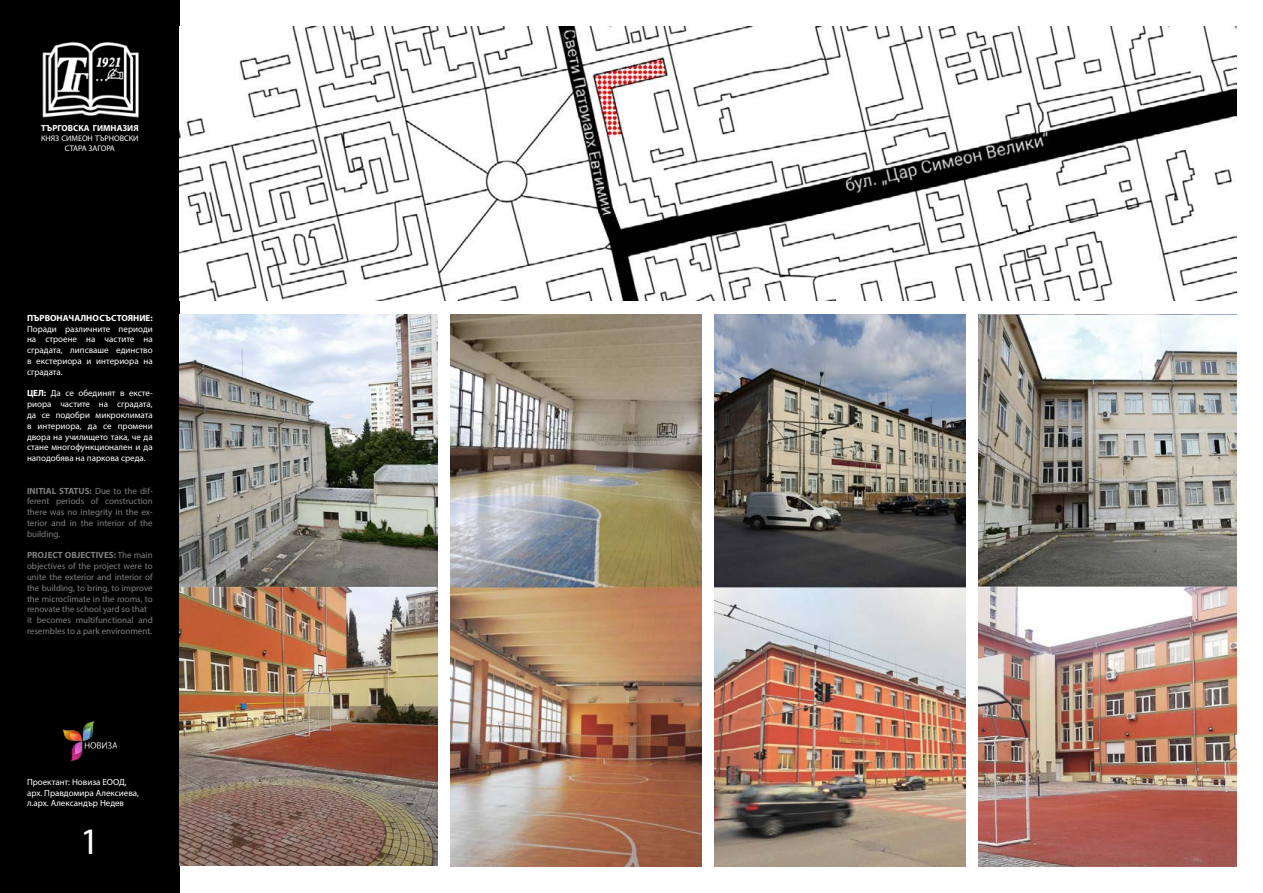
<style>
.page{position:relative;width:1263px;height:893px;background:#fff}
.page>*{position:absolute;margin:0;border:0;box-sizing:border-box;transform-origin:0 0}
.t1{font:37.5px "Myriad Pro";color:#fff}
.t2{font:9px/10.8px "Myriad Pro";color:#808080;text-align:justify}
.t3{font:9px/10.8px "Myriad Pro";color:#fff;text-align:justify}
.t4{font:700 9px "Myriad Pro";color:#fff}
.t5{font:700 8.77px "Myriad Pro";color:#fff}
.t6{font:8.1px/9.8px "Myriad Pro";color:#fff;text-align:center}
.s1{font-weight:700}
</style>
<div class="page">
<div style="left:0;top:0;width:179px;height:893px;background:#000"></div>
<div style="left:0;top:0;width:180px;height:893px;border:1px solid #000"></div>
<img style="left:42px;top:42px;width:97px;height:76px">
<img style="left:63px;top:722px;width:53px;height:38px">
<img style="left:180px;top:26px;width:1056px;height:275px">
<img style="left:180px;top:314px;width:257px;height:552px">
<img style="left:451px;top:314px;width:250px;height:552px">
<img style="left:714px;top:314px;width:251px;height:552px">
<img style="left:979px;top:314px;width:257px;height:552px">
<p class="t5" style="left:41px;top:122px;width:99px">ТЪРГОВСКА ГИМНАЗИЯ</p>
<p class="t6" style="left:41px;top:133px;width:99px">КНЯЗ СИМЕОН ТЪРНОВСКИ<br>СТАРА ЗАГОРА</p>
<p class="t4" style="left:27px;top:312px;width:127px">ПЪРВОНАЧАЛНО СЪСТОЯНИЕ:</p>
<p class="t3" style="left:27px;top:323px;width:127px">Поради различните периоди на строене на частите на сградата, липсваше единство в екстериора и интериора на сградата.</p>
<p class="t3" style="left:27px;top:388px;width:127px"><span class="s1">ЦЕЛ:</span> Да се обединят в ексте&shy;риора частите на сградата, да се подобри микроклимата в интериора, да се промени двора на училището така, че да стане многофункционален и да наподобява на паркова среда.</p>
<p class="t2" style="left:27px;top:485px;width:127px"><span class="s1">INITIAL STATUS:</span> Due to the dif&shy;ferent periods of construction there was no integrity in the ex&shy;terior and in the interior of the building.</p>
<p class="t2" style="left:27px;top:550px;width:127px;text-align:left"><span class="s1">PROJECT OBJECTIVES:</span> The main objectives of the project were to unite the exterior and interior of the building, to bring, to improve the microclimate in the rooms, to renovate the school yard so that it becomes multifunctional and resembles to a park environment.</p>
<p class="t3" style="left:27px;top:776px;width:114px;text-align:left">Проектант: Новиза ЕООД, арх. Правдомира Алексиева, л.арх. Александър Недев</p>
<h1 class="t1" style="left:80px;top:818px;width:21px">1</h1>
</div>
